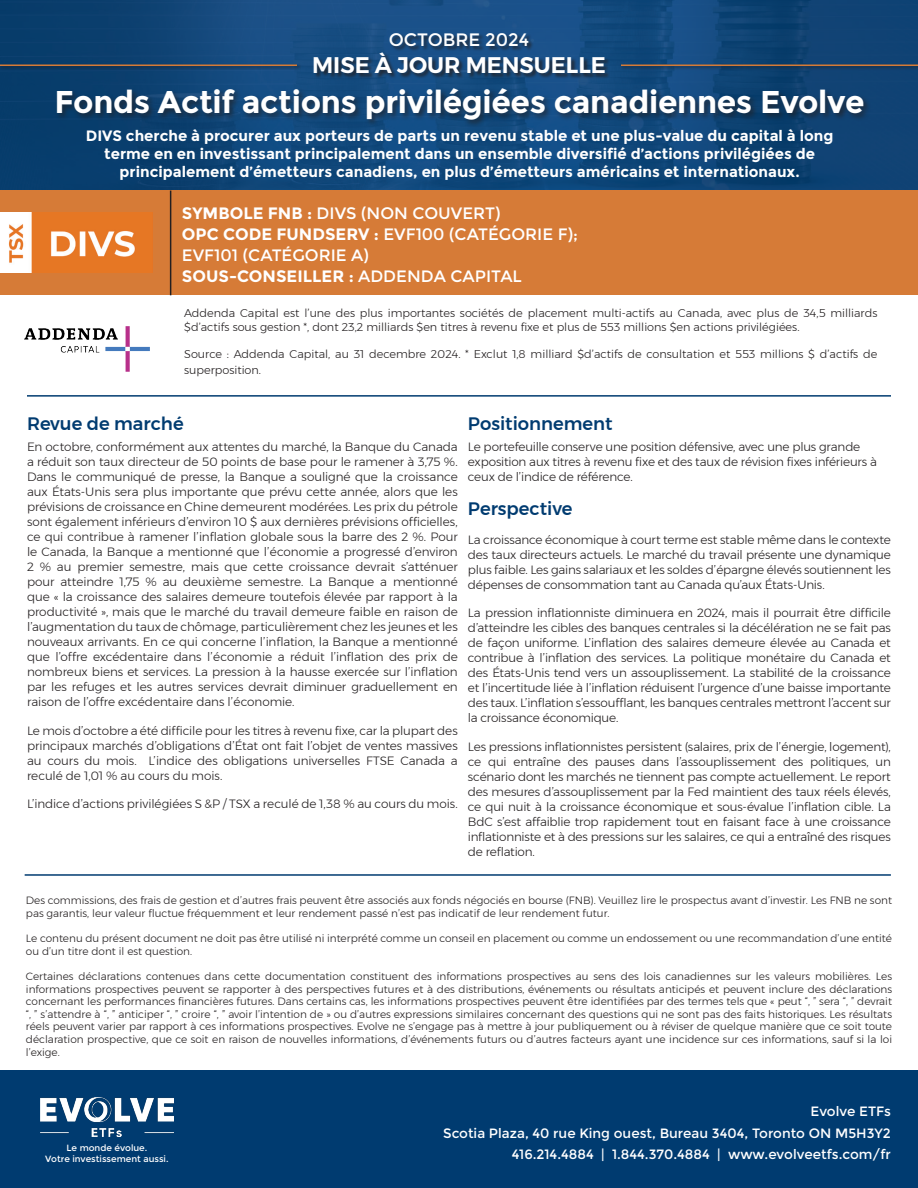
<style>
.page{position:relative;width:918px;height:1188px;background:#fff}
.page>*{position:absolute;margin:0;border:0;box-sizing:border-box;transform-origin:0 0}
.t1{font:700 31.5px "Montserrat";letter-spacing:-.01em;color:#fff}
.t2{font:600 22.5px "Montserrat";color:#fff}
.copy{font:500 18px "Montserrat";color:#003b70}
.subheader{font:500 18px "Montserrat";color:#003b70}
.t3{font:18px "Montserrat";color:#fff}
.t4{font:16.5px/21px "Montserrat";color:#fff}
.t5{font:700 15px/18px "Montserrat";color:#fff;text-align:center}
.t6{font:13.5px/21px "Montserrat";color:#fff;text-align:right}
.copy-2{font:300 12px/15px "Montserrat";letter-spacing:-.015em;color:#231f20;text-align:justify}
.copy-3{font:300 11.25px/13.5px "Montserrat";color:#231f20}
.disclaimer{font:300 10.5px/12.6px "Montserrat";color:#231f20}
.t7{font:9px "Montserrat";color:#fff}
.s1{font-weight:700}
</style>
<div class="page">
<svg style="left:0;top:0;width:917px;height:197px;background:#114577"></svg>
<div style="left:55px;top:87px;width:816px;height:41px;background:#231f20;opacity:.65"></div>
<div style="left:1px;top:191px;width:170px;height:104px;background:#d67b37"></div>
<img style="left:25px;top:327px;width:124px;height:44px">
<div style="left:155px;top:191px;width:763px;height:104px;background:#d67b37"></div>
<img style="left:1px;top:213px;width:151px;height:60px">
<hr style="left:170px;top:191px;width:1px;height:104px;background:#231f20">
<div style="left:314px;top:33px;width:297px;height:46px;background:#231f20;opacity:.75"></div>
<div style="left:0;top:63px;width:301px;height:7px;background:#231f20;opacity:.75"></div>
<hr style="left:0;top:64px;width:297px;height:2px;background:#d67b37">
<div style="left:619px;top:63px;width:299px;height:7px;background:#231f20;opacity:.75"></div>
<hr style="left:621px;top:65px;width:297px;height:1px;background:#d67b37">
<div style="left:0;top:1071px;width:918px;height:117px;background:#003b70"></div>
<img style="left:40px;top:1097px;width:134px;height:39px">
<hr style="left:27px;top:395px;width:864px;height:2px;background:#003b70">
<hr style="left:25px;top:874px;width:866px;height:2px;background:#003b70">
<h3 class="t3" style="left:389px;top:29px;width:142px">OCTOBRE 2024</h3>
<h2 class="t2" style="left:312px;top:47px;width:295px">MISE À JOUR MENSUELLE</h2>
<h1 class="t1" style="left:55px;top:83px;width:812px">Fonds Actif actions privilégiées canadiennes Evolve</h1>
<p class="t5" style="left:86px;top:127px;width:749px">DIVS cherche à procurer aux porteurs de parts un revenu stable et une plus-value du capital à long terme en en investissant principalement dans un ensemble diversifié d’actions privilégiées de principalement d’émetteurs canadiens, en plus d’émetteurs américains et internationaux.</p>
<h3 class="t4" style="left:182px;top:203px;width:398px"><span class="s1">SYMBOLE FNB :</span> DIVS (NON COUVERT)<br><span class="s1">OPC CODE FUNDSERV :</span> EVF100 (CATÉGORIE F);<br>EVF101 (CATÉGORIE A)<br><span class="s1">SOUS-CONSEILLER :</span> ADDENDA CAPITAL</h3>
<p class="copy-3" style="left:184px;top:306px;width:695px">Addenda Capital est l’une des plus importantes sociétés de placement multi-actifs au Canada, avec plus de 34,5 milliards $d’actifs sous gestion *, dont 23,2 milliards $en titres à revenu fixe et plus de 553 millions $en actions privilégiées.</p>
<p class="copy-3" style="left:184px;top:345px;width:695px;line-height:16.2px">Source : Addenda Capital, au 31 decembre 2024. * Exclut 1,8 milliard $d’actifs de consultation et 553 millions $ d’actifs de superposition.</p>
<p class="subheader" style="left:27px;top:409px;width:158px">Revue de marché</p>
<p class="copy-2" style="left:27px;top:440px;width:432px">En octobre, conformément aux attentes du marché, la Banque du Canada a réduit son taux directeur de 50 points de base pour le ramener à 3,75 %.<br>Dans le communiqué de presse, la Banque a souligné que la croissance aux États-Unis sera plus importante que prévu cette année, alors que les prévisions de croissance en Chine demeurent modérées. Les prix du pétrole sont également inférieurs d’environ 10 $ aux dernières prévisions officielles, ce qui contribue à ramener l’inflation globale sous la barre des 2 %. Pour le Canada, la Banque a mentionné que l’économie a progressé d’environ 2 % au premier semestre, mais que cette croissance devrait s’atténuer pour atteindre 1,75 % au deuxième semestre. La Banque a mentionné que « la croissance des salaires demeure toutefois élevée par rapport à la productivité », mais que le marché du travail demeure faible en raison de l’augmentation du taux de chômage, particulièrement chez les jeunes et les nouveaux arrivants. En ce qui concerne l’inflation, la Banque a mentionné que l’offre excédentaire dans l’économie a réduit l’inflation des prix de nombreux biens et services. La pression à la hausse exercée sur l’inflation par les refuges et les autres services devrait diminuer graduellement en raison de l’offre excédentaire dans l’économie.</p>
<p class="copy-2" style="left:27px;top:723px;width:432px">Le mois d’octobre a été difficile pour les titres à revenu fixe, car la plupart des principaux marchés d’obligations d’État ont fait l’objet de ventes massives au cours du mois. L’indice des obligations universelles FTSE Canada a reculé de 1,01 % au cours du mois.</p>
<p class="copy-2" style="left:27px;top:797px;width:432px">L’indice d’actions privilégiées S &amp;P / TSX a reculé de 1,38 % au cours du mois.</p>
<p class="copy" style="left:468px;top:409px;width:146px">Positionnement</p>
<p class="copy-2" style="left:468px;top:439px;width:411px;text-align:left">Le portefeuille conserve une position défensive, avec une plus grande exposition aux titres à revenu fixe et des taux de révision fixes inférieurs à ceux de l’indice de référence.</p>
<p class="copy" style="left:468px;top:495px;width:106px">Perspective</p>
<p class="copy-2" style="left:468px;top:532px;width:424px">La croissance économique à court terme est stable même dans le contexte des taux directeurs actuels. Le marché du travail présente une dynamique plus faible. Les gains salariaux et les soldes d’épargne élevés soutiennent les dépenses de consommation tant au Canada qu’aux États-Unis.</p>
<p class="copy-2" style="left:468px;top:605px;width:425px">La pression inflationniste diminuera en 2024, mais il pourrait être difficile d’atteindre les cibles des banques centrales si la décélération ne se fait pas de façon uniforme. L’inflation des salaires demeure élevée au Canada et contribue à l’inflation des services. La politique monétaire du Canada et des États-Unis tend vers un assouplissement. La stabilité de la croissance et l’incertitude liée à l’inflation réduisent l’urgence d’une baisse importante des taux. L’inflation s’essoufflant, les banques centrales mettront l’accent sur la croissance économique.</p>
<p class="copy-2" style="left:468px;top:739px;width:425px">Les pressions inflationnistes persistent (salaires, prix de l’énergie, logement), ce qui entraîne des pauses dans l’assouplissement des politiques, un scénario dont les marchés ne tiennent pas compte actuellement. Le report des mesures d’assouplissement par la Fed maintient des taux réels élevés, ce qui nuit à la croissance économique et sous-évalue l’inflation cible. La BdC s’est affaiblie trop rapidement tout en faisant face à une croissance inflationniste et à des pressions sur les salaires, ce qui a entraîné des risques de reflation.</p>
<p class="disclaimer" style="left:26px;top:894px;width:868px">Des commissions, des frais de gestion et d’autres frais peuvent être associés aux fonds négociés en bourse (FNB). Veuillez lire le prospectus avant d’investir. Les FNB ne sont pas garantis, leur valeur fluctue fréquemment et leur rendement passé n’est pas indicatif de leur rendement futur.</p>
<p class="disclaimer" style="left:26px;top:932px;width:868px">Le contenu du présent document ne doit pas être utilisé ni interprété comme un conseil en placement ou comme un endossement ou une recommandation d’une entité ou d’un titre dont il est question.</p>
<p class="disclaimer" style="left:26px;top:970px;width:868px;text-align:justify">Certaines déclarations contenues dans cette documentation constituent des informations prospectives au sens des lois canadiennes sur les valeurs mobilières. Les informations prospectives peuvent se rapporter à des perspectives futures et à des distributions, événements ou résultats anticipés et peuvent inclure des déclarations concernant les performances financières futures. Dans certains cas, les informations prospectives peuvent être identifiées par des termes tels que « peut “, ” sera “, ” devrait “, ” s’attendre à “, ” anticiper “, ” croire “, ” avoir l’intention de » ou d’autres expressions similaires concernant des questions qui ne sont pas des faits historiques. Les résultats réels peuvent varier par rapport à ces informations prospectives. Evolve ne s’engage pas à mettre à jour publiquement ou à réviser de quelque manière que ce soit toute déclaration prospective, que ce soit en raison de nouvelles informations, d’événements futurs ou d’autres facteurs ayant une incidence sur ces informations, sauf si la loi l’exige.</p>
<p class="t7" style="left:67px;top:1143px;width:82px">Le monde évolue.</p>
<p class="t7" style="left:45px;top:1154px;width:125px">Votre investissement aussi.</p>
<p class="t6" style="left:811px;top:1101px;width:82px">Evolve ETFs</p>
<p class="t6" style="left:443px;top:1123px;width:449px">Scotia Plaza, 40 rue King ouest, Bureau 3404, Toronto ON M5H3Y2<br>416.214.4884 | 1.844.370.4884 | www.evolveetfs.com/fr</p>
</div>
